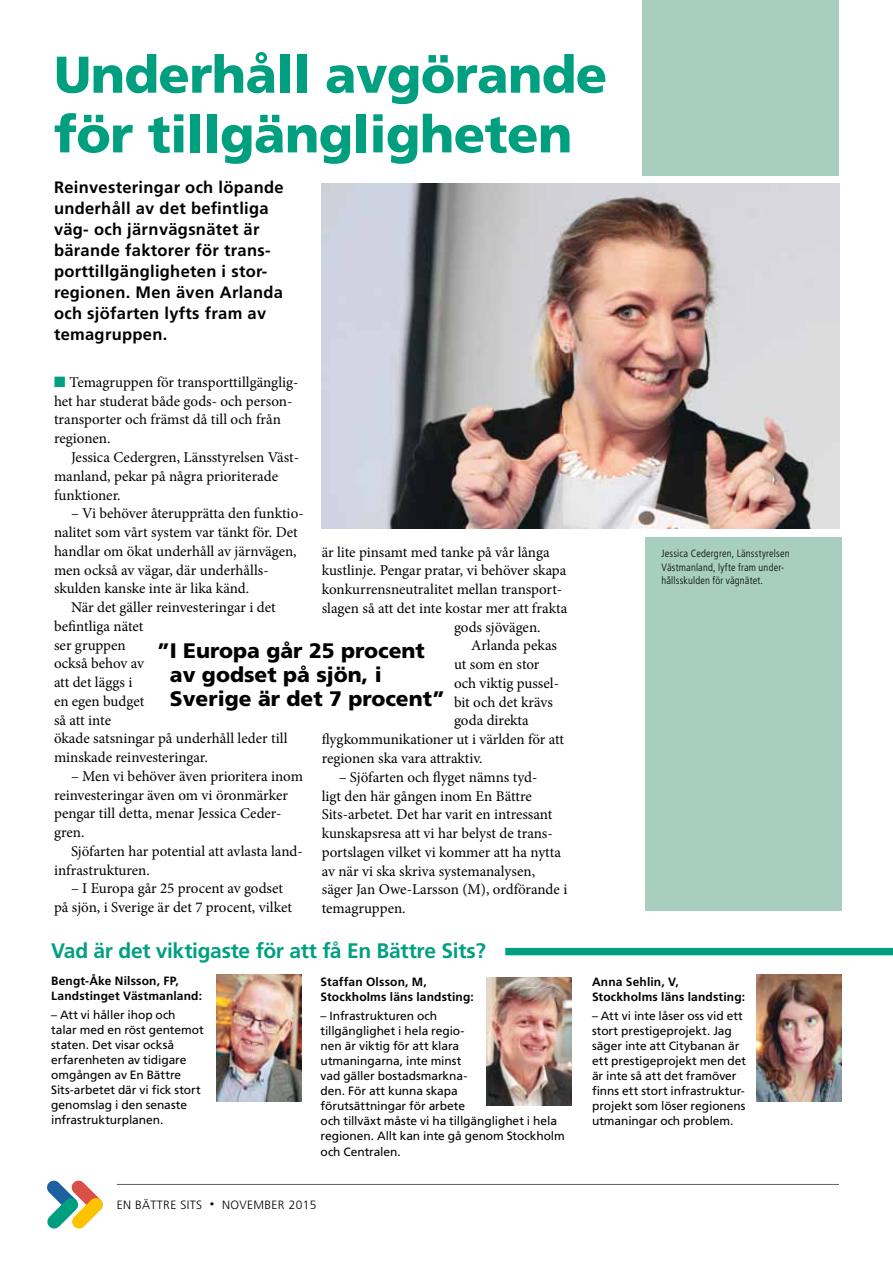
<style>
.page{position:relative;width:893px;height:1263px;background:#fff}
.page>*{position:absolute;margin:0;border:0;box-sizing:border-box;transform-origin:0 0}
.t1{font:900 51.6px/59.7px "Frutiger LT Std";letter-spacing:-.01em;color:#009f80}
.t2{font:900 21px/24px "Frutiger LT Std";color:#000}
.t3{font:700 21px "Frutiger";letter-spacing:-.015em;color:#009f80}
.t4{font:700 16.5px/21px "Frutiger LT Std";letter-spacing:.02em;color:#000}
.t5{font:15px/18.8px "Minion Pro";color:#000}
.t6{font:12px/15px "Frutiger LT Std";letter-spacing:-.005em;color:#000}
.t7{font:700 12px/15px "Frutiger LT Std";letter-spacing:.015em;color:#000}
.t8{font:300 12px "Frutiger";letter-spacing:.03em;color:#000}
.t9{font:300 condensed 10.5px/13.5px "Frutiger LT Std";letter-spacing:.015em;color:#000}
.s1{color:#009f80}
.s2{font-size:9px}
</style>
<div class="page">
<hr style="left:117px;top:1184px;width:722px;height:1px;background:#646363">
<svg style="left:47px;top:1180px;width:56px;height:49px"></svg>
<div style="left:643px;top:0;width:196px;height:176px;background:#a7cebf"></div>
<div style="left:645px;top:537px;width:197px;height:374px;background:#a7cebf"></div>
<div style="left:505px;top:948px;width:388px;height:7px;background:#009f80"></div>
<img style="left:322px;top:183px;width:517px;height:346px">
<img style="left:216px;top:974px;width:85px;height:128px">
<img style="left:486px;top:977px;width:85px;height:128px">
<img style="left:756px;top:974px;width:85px;height:128px">
<h1 class="t1" style="left:54px;top:45px;width:555px">Underhåll avgörande för tillgängligheten</h1>
<p class="t4" style="left:54px;top:177px;width:231px">Reinvesteringar och löpande underhåll av det befintliga väg- och järnvägsnätet är bärande faktorer för trans&shy;porttillgängligheten i stor&shy;regionen. Men även Arlanda och sjöfarten lyfts fram av temagruppen.</p>
<p class="t5" style="left:54px;top:373px;width:246px"><span class="s1">■</span> Temagruppen för transporttillgänglig&shy;het har studerat både gods- och person&shy;transporter och främst då till och från regionen.</p>
<p class="t5" style="left:54px;top:448px;width:247px;text-indent:17px">Jessica Cedergren, Länsstyrelsen Väst&shy;manland, pekar på några prioriterade funktioner.</p>
<p class="t5" style="left:71px;top:504px;width:234px">– Vi behöver återupprätta den funktio-</p>
<p class="t5" style="left:54px;top:523px;width:245px">nalitet som vårt system var tänkt för. Det</p>
<p class="t5" style="left:54px;top:542px;width:244px">handlar om ökat underhåll av järnvägen,</p>
<p class="t5" style="left:54px;top:560px;width:215px">men också av vägar, där underhålls-</p>
<p class="t5" style="left:54px;top:579px;width:197px">skulden kanske inte är lika känd.</p>
<p class="t5" style="left:71px;top:598px;width:206px">När det gäller reinvesteringar i det</p>
<p class="t5" style="left:54px;top:617px;width:91px">befintliga nätet</p>
<p class="t5" style="left:54px;top:635px;width:73px">ser gruppen</p>
<p class="t5" style="left:54px;top:654px;width:92px">också behov av</p>
<p class="t5" style="left:54px;top:673px;width:80px">att det läggs i</p>
<p class="t5" style="left:54px;top:692px;width:92px">en egen budget</p>
<p class="t5" style="left:54px;top:710px;width:59px">så att inte</p>
<p class="t5" style="left:54px;top:729px;width:235px">ökade satsningar på underhåll leder till</p>
<p class="t5" style="left:54px;top:748px;width:155px">minskade reinvesteringar.</p>
<p class="t5" style="left:54px;top:767px;width:250px;text-indent:17px">– Men vi behöver även prioritera inom reinvesteringar även om vi öronmärker pengar till detta, menar Jessica Ceder&shy;gren.</p>
<p class="t5" style="left:54px;top:842px;width:249px;text-indent:17px">Sjöfarten har potential att avlasta land&shy;infrastrukturen.</p>
<p class="t5" style="left:54px;top:879px;width:240px;text-align:center">– I Europa går 25 procent av godset<br>på sjön, i Sverige är det 7 procent, vilket</p>
<p class="t5" style="left:322px;top:543px;width:229px">är lite pinsamt med tanke på vår långa</p>
<p class="t5" style="left:322px;top:561px;width:246px">kustlinje. Pengar pratar, vi behöver skapa</p>
<p class="t5" style="left:322px;top:580px;width:242px">konkurrensneutralitet mellan transport-</p>
<p class="t5" style="left:322px;top:599px;width:247px">slagen så att det inte kostar mer att frakta</p>
<p class="t5" style="left:454px;top:618px;width:88px">gods sjövägen.</p>
<p class="t5" style="left:471px;top:636px;width:88px">Arlanda pekas</p>
<p class="t5" style="left:454px;top:655px;width:87px">ut som en stor</p>
<p class="t5" style="left:454px;top:674px;width:105px">och viktig pussel-</p>
<p class="t5" style="left:454px;top:693px;width:100px">bit och det krävs</p>
<p class="t5" style="left:454px;top:711px;width:76px">goda direkta</p>
<p class="t5" style="left:322px;top:730px;width:244px">flygkommunikationer ut i världen för att</p>
<p class="t5" style="left:322px;top:749px;width:162px">regionen ska vara attraktiv.</p>
<p class="t5" style="left:322px;top:768px;width:247px;text-indent:17px">– Sjöfarten och flyget nämns tyd-<br>ligt den här gången inom En Bättre Sits-arbetet. Det har varit en intressant kunskapsresa att vi har belyst de trans&shy;portslagen vilket vi kommer att ha nytta av när vi ska skriva systemanalysen, säger Jan Owe-Larsson (M), ordförande i temagruppen.</p>
<h2 class="t2" style="left:170px;top:638px;width:277px;text-indent:-13px">”I Europa går 25 procent av godset på sjön, i<br>Sverige är det 7 procent”</h2>
<h2 class="t3" style="left:51px;top:938px;width:436px">Vad är det viktigaste för att få En Bättre Sits?</h2>
<p class="t9" style="left:662px;top:547px;width:130px">Jessica Cedergren, Länsstyrelsen<br>Västmanland, lyfte fram under&shy;hållsskulden för vägnätet.</p>
<p class="t7" style="left:51px;top:973px;width:152px">Bengt-Åke Nilsson, FP,<br>Landstinget Västmanland:</p>
<p class="t6" style="left:51px;top:1008px;width:154px">– Att vi håller ihop och talar med en röst gentemot staten. Det visar också erfarenheten av tidigare omgången av En Bättre<br>Sits-arbetet där vi fick stort genomslag i den senaste infrastrukturplanen.</p>
<p class="t7" style="left:321px;top:974px;width:155px">Staffan Olsson, M,<br>Stockholms läns landsting:</p>
<p class="t6" style="left:321px;top:1009px;width:246px">– Infrastrukturen och<br>tillgänglighet i hela regio-<br>nen är viktig för att klara<br>utmaningarna, inte minst<br>vad gäller bostadsmarkna-<br>den. För att kunna skapa<br>förutsättningar för arbete<br>och tillväxt måste vi ha tillgänglighet i hela regionen. Allt kan inte gå genom Stockholm och Centralen.</p>
<p class="t8" style="left:117px;top:1198px;width:201px">EN BÄTTRE SITS <span class="s2">•</span> NOVEMBER 2015</p>
<p class="t7" style="left:592px;top:974px;width:155px">Anna Sehlin, V,<br>Stockholms läns landsting:</p>
<p class="t6" style="left:592px;top:1008px;width:156px">– Att vi inte låser oss vid ett stort prestigeprojekt. Jag säger inte att Citybanan är ett prestigeprojekt men det är inte så att det framöver finns ett stort infrastruktur&shy;projekt som löser regionens utmaningar och problem.</p>
</div>
